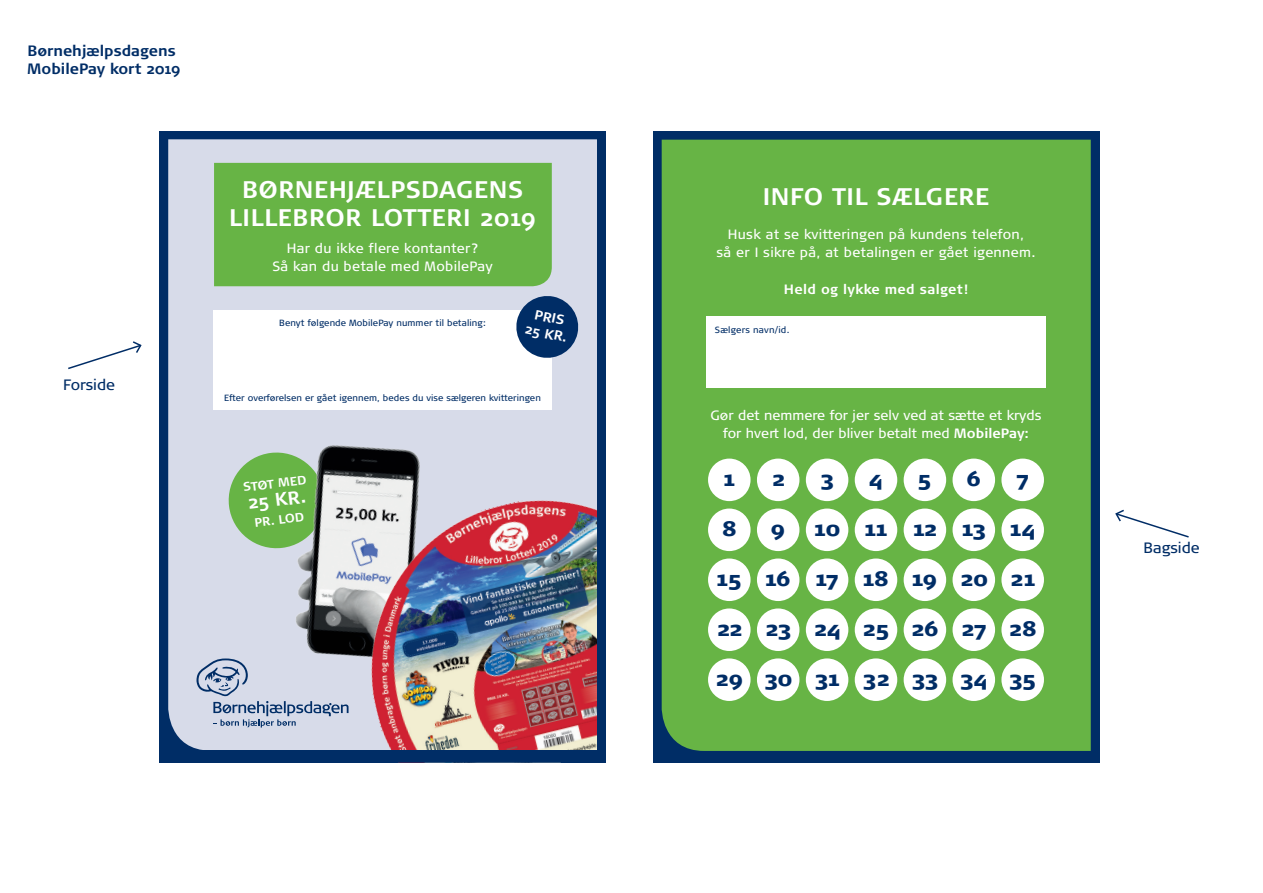
<style>
.page{position:relative;width:1263px;height:893px;background:#fff}
.page>*{position:absolute;margin:0;border:0;box-sizing:border-box;transform-origin:0 0}
.t1{font:700 24px/28.8px "Signa Caps";letter-spacing:.025em;color:#fff;text-align:center}
.t2{font:900 21px "Signa Caps";letter-spacing:.015em;color:#002d66}
.t3{font:700 18.45px "Signa Normal";color:#fff}
.t4{font:700 15px/18px "Signa Normal";color:#002d66}
.t5{font:15px "Signa Column";color:#002d66}
.t6{font:13.5px/18px "Signa Column";letter-spacing:.015em;color:#fff;text-align:center}
.t7{font:700 13.5px/16.2px "Signa Normal";letter-spacing:.025em;color:#fff;text-align:center}
.t8{font:700 12.3px "Signa Normal";color:#fff}
.t9{font:9px "Signa Column";letter-spacing:.01em;color:#002d66}
.s1{font-family:"Signa Normal";font-weight:700}
</style>
<div class="page">
<div style="left:159px;top:131px;width:447px;height:631px;background:#002d66"></div>
<div style="left:168px;top:139px;width:429px;height:611px;background:#d7dbe9"></div>
<svg style="left:226px;top:450px;width:24px;height:101px"></svg>
<div style="left:214px;top:163px;width:338px;height:123px;background:#67b445"></div>
<svg style="left:196px;top:658px;width:140px;height:69px"></svg>
<img style="left:250px;top:414px;width:247px;height:280px">
<div style="left:213px;top:310px;width:339px;height:99px;background:#fff"></div>
<img style="left:336px;top:480px;width:261px;height:270px">
<svg style="left:513px;top:293px;width:68px;height:68px"></svg>
<div style="left:653px;top:131px;width:446px;height:631px;background:#002d66"></div>
<div style="left:662px;top:140px;width:429px;height:611px;background:#67b445"></div>
<div style="left:706px;top:316px;width:340px;height:72px;background:#fff"></div>
<div style="left:708px;top:459px;width:42px;height:42px;background:#fff;border-radius:50%"></div>
<div style="left:757px;top:459px;width:42px;height:42px;background:#fff;border-radius:50%"></div>
<div style="left:806px;top:459px;width:42px;height:42px;background:#fff;border-radius:50%"></div>
<div style="left:855px;top:459px;width:42px;height:42px;background:#fff;border-radius:50%"></div>
<div style="left:904px;top:459px;width:42px;height:42px;background:#fff;border-radius:50%"></div>
<div style="left:952px;top:459px;width:43px;height:42px;background:#fff;border-radius:50%"></div>
<div style="left:1001px;top:459px;width:43px;height:42px;background:#fff;border-radius:50%"></div>
<div style="left:708px;top:509px;width:42px;height:42px;background:#fff;border-radius:50%"></div>
<div style="left:757px;top:509px;width:42px;height:42px;background:#fff;border-radius:50%"></div>
<div style="left:806px;top:509px;width:42px;height:42px;background:#fff;border-radius:50%"></div>
<div style="left:855px;top:509px;width:42px;height:42px;background:#fff;border-radius:50%"></div>
<div style="left:904px;top:509px;width:42px;height:42px;background:#fff;border-radius:50%"></div>
<div style="left:952px;top:509px;width:43px;height:42px;background:#fff;border-radius:50%"></div>
<div style="left:1001px;top:509px;width:43px;height:42px;background:#fff;border-radius:50%"></div>
<div style="left:708px;top:558px;width:42px;height:43px;background:#fff;border-radius:50%"></div>
<div style="left:757px;top:558px;width:42px;height:43px;background:#fff;border-radius:50%"></div>
<div style="left:806px;top:558px;width:42px;height:43px;background:#fff;border-radius:50%"></div>
<div style="left:855px;top:558px;width:42px;height:43px;background:#fff;border-radius:50%"></div>
<div style="left:904px;top:558px;width:42px;height:43px;background:#fff;border-radius:50%"></div>
<div style="left:952px;top:558px;width:43px;height:43px;background:#fff;border-radius:50%"></div>
<div style="left:1001px;top:558px;width:43px;height:43px;background:#fff;border-radius:50%"></div>
<div style="left:708px;top:608px;width:42px;height:43px;background:#fff;border-radius:50%"></div>
<div style="left:757px;top:608px;width:42px;height:43px;background:#fff;border-radius:50%"></div>
<div style="left:806px;top:608px;width:42px;height:43px;background:#fff;border-radius:50%"></div>
<div style="left:855px;top:608px;width:42px;height:43px;background:#fff;border-radius:50%"></div>
<div style="left:904px;top:608px;width:42px;height:43px;background:#fff;border-radius:50%"></div>
<div style="left:952px;top:608px;width:43px;height:43px;background:#fff;border-radius:50%"></div>
<div style="left:1001px;top:608px;width:43px;height:43px;background:#fff;border-radius:50%"></div>
<div style="left:708px;top:658px;width:42px;height:43px;background:#fff;border-radius:50%"></div>
<div style="left:757px;top:658px;width:42px;height:43px;background:#fff;border-radius:50%"></div>
<div style="left:806px;top:658px;width:42px;height:43px;background:#fff;border-radius:50%"></div>
<div style="left:855px;top:658px;width:42px;height:43px;background:#fff;border-radius:50%"></div>
<div style="left:904px;top:658px;width:42px;height:43px;background:#fff;border-radius:50%"></div>
<div style="left:952px;top:658px;width:43px;height:43px;background:#fff;border-radius:50%"></div>
<div style="left:1001px;top:658px;width:43px;height:43px;background:#fff;border-radius:50%"></div>
<svg style="left:68px;top:341px;width:74px;height:29px"></svg>
<svg style="left:1115px;top:509px;width:74px;height:29px"></svg>
<p class="t4" style="left:28px;top:42px;width:154px">Børnehjælpsdagens<br>MobilePay kort 2019</p>
<p class="t5" style="left:63px;top:376px;width:53px">Forside</p>
<p class="t1" style="left:229px;top:175px;width:308px">BØRNEHJÆLPSDAGENS<br>LILLEBROR LOTTERI 2019</p>
<p class="t6" style="left:272px;top:240px;width:222px">Har du ikke flere kontanter?<br>Så kan du betale med MobilePay</p>
<p class="t9" style="left:279px;top:317px;width:208px">Benyt følgende MobilePay nummer til betaling:</p>
<p class="t7" style="left:530px;top:305px;width:45px;rotate:12deg">PRIS<br>25 KR.</p>
<p class="t9" style="left:224px;top:393px;width:318px">Efter overførelsen er gået igennem, bedes du vise sælgeren kvitteringen</p>
<p class="t8" style="left:243px;top:480px;width:65px;rotate:-7deg">STØT MED</p>
<p class="t3" style="left:246px;top:492px;width:60px;rotate:-7deg">25 KR.</p>
<p class="t8" style="left:254px;top:516px;width:51px;rotate:-7deg">PR. LOD</p>
<p class="t1" style="left:763px;top:182px;width:228px">INFO TIL SÆLGERE</p>
<p class="t6" style="left:716px;top:226px;width:321px">Husk at se kvitteringen på kundens telefon,<br>så er I sikre på, at betalingen er gået igennem.</p>
<p class="t7" style="left:784px;top:281px;width:186px">Held og lykke med salget!</p>
<p class="t9" style="left:715px;top:324px;width:76px">Sælgers navn/id.</p>
<p class="t6" style="left:710px;top:406px;width:332px">Gør det nemmere for jer selv ved at sætte et kryds for hvert lod, der bliver betalt med <span class="s1">MobilePay:</span></p>
<p class="t2" style="left:724px;top:465px;width:13px">1</p>
<p class="t2" style="left:772px;top:465px;width:14px">2</p>
<p class="t2" style="left:820px;top:465px;width:15px">3</p>
<p class="t2" style="left:869px;top:465px;width:15px">4</p>
<p class="t2" style="left:918px;top:465px;width:15px">5</p>
<p class="t2" style="left:967px;top:465px;width:16px">6</p>
<p class="t2" style="left:1017px;top:465px;width:13px">7</p>
<p class="t2" style="left:722px;top:515px;width:16px">8</p>
<p class="t2" style="left:771px;top:515px;width:16px">9</p>
<p class="t2" style="left:814px;top:515px;width:74px">10 11</p>
<p class="t2" style="left:913px;top:515px;width:123px">12 13 14</p>
<p class="t2" style="left:717px;top:565px;width:320px">15 16 17 18 19 20 21</p>
<p class="t2" style="left:717px;top:615px;width:321px">22 23 24 25 26 27 28</p>
<p class="t2" style="left:715px;top:665px;width:322px">29 30 31 32 33 34 35</p>
<p class="t5" style="left:1143px;top:539px;width:58px">Bagside</p>
</div>
